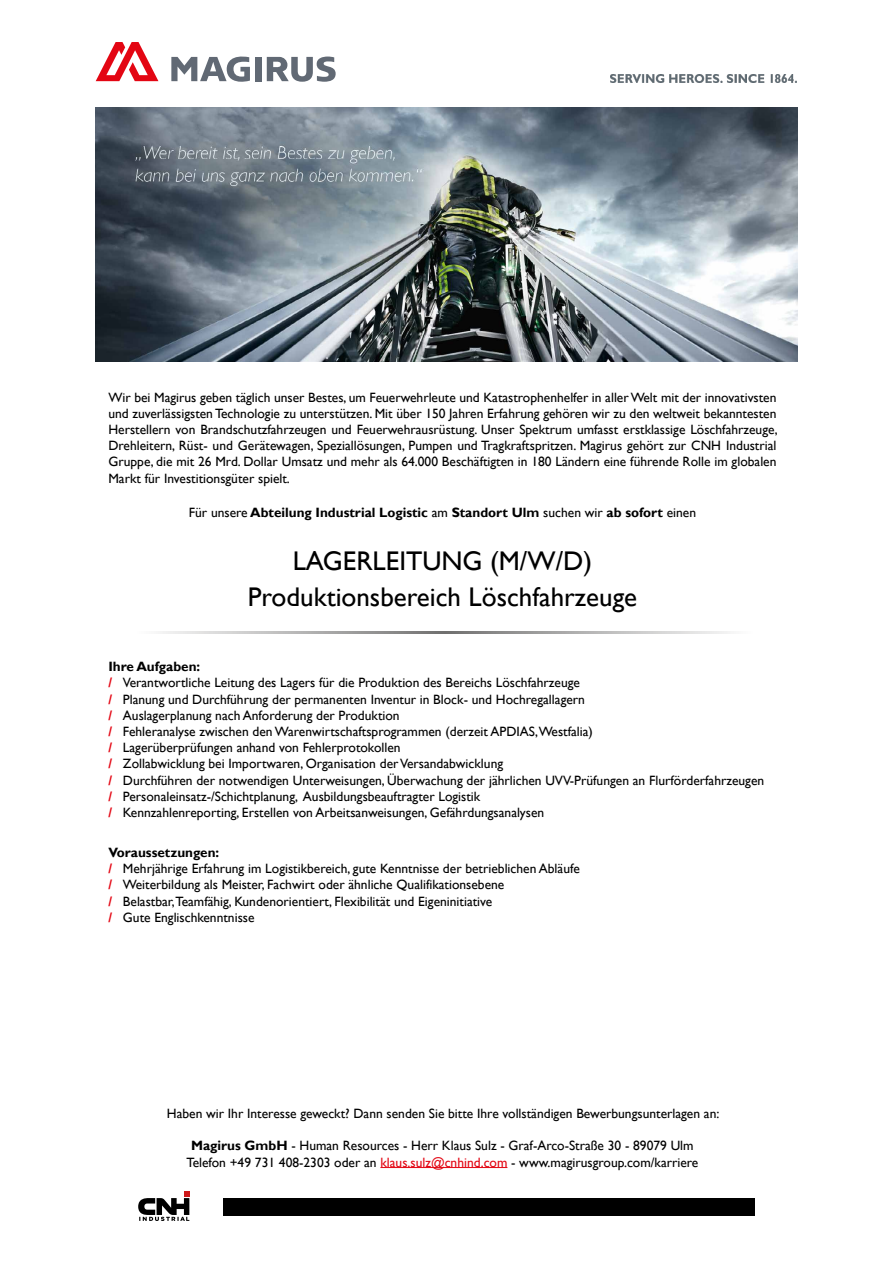
<style>
.page{position:relative;width:893px;height:1263px;background:#fff}
.page>*{position:absolute;margin:0;border:0;box-sizing:border-box;transform-origin:0 0}
.t1{font:27px/36.6px "Gill Sans";color:#000;text-align:center}
.t2{font:13.5px/16.2px "Gill Sans";color:#000}
.t3{font:700 13.5px "Gill Sans";color:#000}
.s1{font-weight:400}
.s2{font-weight:700}
.s3{font-weight:700;color:#e30613}
.s4{color:#e30613}
</style>
<div class="page">
<hr style="left:380px;top:1167px;width:127px;height:1px;background:#e30613">
<svg style="left:160px;top:631px;width:570px;height:3px;background:#b3b3b3"></svg>
<div style="left:224px;top:1198px;width:531px;height:17px;background:#000"></div>
<svg style="left:138px;top:1191px;width:51px;height:30px"></svg>
<svg style="left:96px;top:42px;width:62px;height:39px"></svg>
<div style="left:255px;top:57px;width:7px;height:24px;background:#616974"></div>
<svg style="left:171px;top:56px;width:79px;height:26px"></svg>
<svg style="left:267px;top:57px;width:69px;height:25px"></svg>
<img style="left:611px;top:74px;width:186px;height:8px">
<img style="left:96px;top:107px;width:701px;height:254px">
<p class="t2" style="left:108px;top:389px;width:671px;text-align:justify">Wir bei Magirus geben täglich unser Bestes, um Feuerwehrleute und Katastrophenhelfer in aller Welt mit der innovativsten und zuverlässigsten Technologie zu unterstützen. Mit über 150 Jahren Erfahrung gehören wir zu den weltweit bekanntesten Herstellern von Brandschutzfahrzeugen und Feuerwehrausrüstung. Unser Spektrum umfasst erstklassige Löschfahrzeuge, Drehleitern, Rüst- und Gerätewagen, Speziallösungen, Pumpen und Tragkraftspritzen. Magirus gehört zur CNH Industrial Gruppe, die mit 26 Mrd. Dollar Umsatz und mehr als 64.000 Beschäftigten in 180 Ländern eine führende Rolle im globalen Markt für Investitionsgüter spielt.</p>
<p class="t3" style="left:189px;top:504px;width:509px"><span class="s1">Für unsere</span> Abteilung Industrial Logistic <span class="s1">am</span> Standort Ulm <span class="s1">suchen wir</span> ab sofort <span class="s1">einen</span></p>
<h1 class="t1" style="left:248px;top:543px;width:391px">LAGERLEITUNG (M/W/D)<br>Produktionsbereich Löschfahrzeuge</h1>
<p class="t2" style="left:108px;top:659px;width:657px"><span class="s2">Ihre Aufgaben:<br></span><span class="s3">/</span> Verantwortliche Leitung des Lagers für die Produktion des Bereichs Löschfahrzeuge<br><span class="s3">/</span> Planung und Durchführung der permanenten Inventur in Block- und Hochregallagern<br><span class="s3">/</span> Auslagerplanung nach Anforderung der Produktion<br><span class="s3">/</span> Fehleranalyse zwischen den Warenwirtschaftsprogrammen (derzeit APDIAS,Westfalia)<br><span class="s3">/</span> Lagerüberprüfungen anhand von Fehlerprotokollen<br><span class="s3">/</span> Zollabwicklung bei Importwaren, Organisation der Versandabwicklung<br><span class="s3">/</span> Durchführen der notwendigen Unterweisungen, Überwachung der jährlichen UVV-Prüfungen an Flurförderfahrzeugen <span class="s3">/</span> Personaleinsatz-/Schichtplanung, Ausbildungsbeauftragter Logistik<br><span class="s3">/</span> Kennzahlenreporting, Erstellen von Arbeitsanweisungen, Gefährdungsanalysen</p>
<p class="t2" style="left:108px;top:844px;width:473px"><span class="s2">Voraussetzungen:<br></span><span class="s3">/</span> Mehrjährige Erfahrung im Logistikbereich, gute Kenntnisse der betrieblichen Abläufe <span class="s3">/</span> Weiterbildung als Meister, Fachwirt oder ähnliche Qualifikationsebene<br><span class="s3">/</span> Belastbar,Teamfähig, Kundenorientiert, Flexibilität und Eigeninitiative<br><span class="s3">/</span> Gute Englischkenntnisse</p>
<p class="t2" style="left:167px;top:1105px;width:554px">Haben wir Ihr Interesse geweckt? Dann senden Sie bitte Ihre vollständigen Bewerbungsunterlagen an:</p>
<p class="t2" style="left:187px;top:1138px;width:513px;text-align:center"><span class="s2">Magirus GmbH</span> - Human Resources - Herr Klaus Sulz - Graf-Arco-Straße 30 - 89079 Ulm<br>Telefon +49 731 408-2303 oder an <span class="s4">klaus.sulz@cnhind.com</span> - www.magirusgroup.com/karriere</p>
</div>
